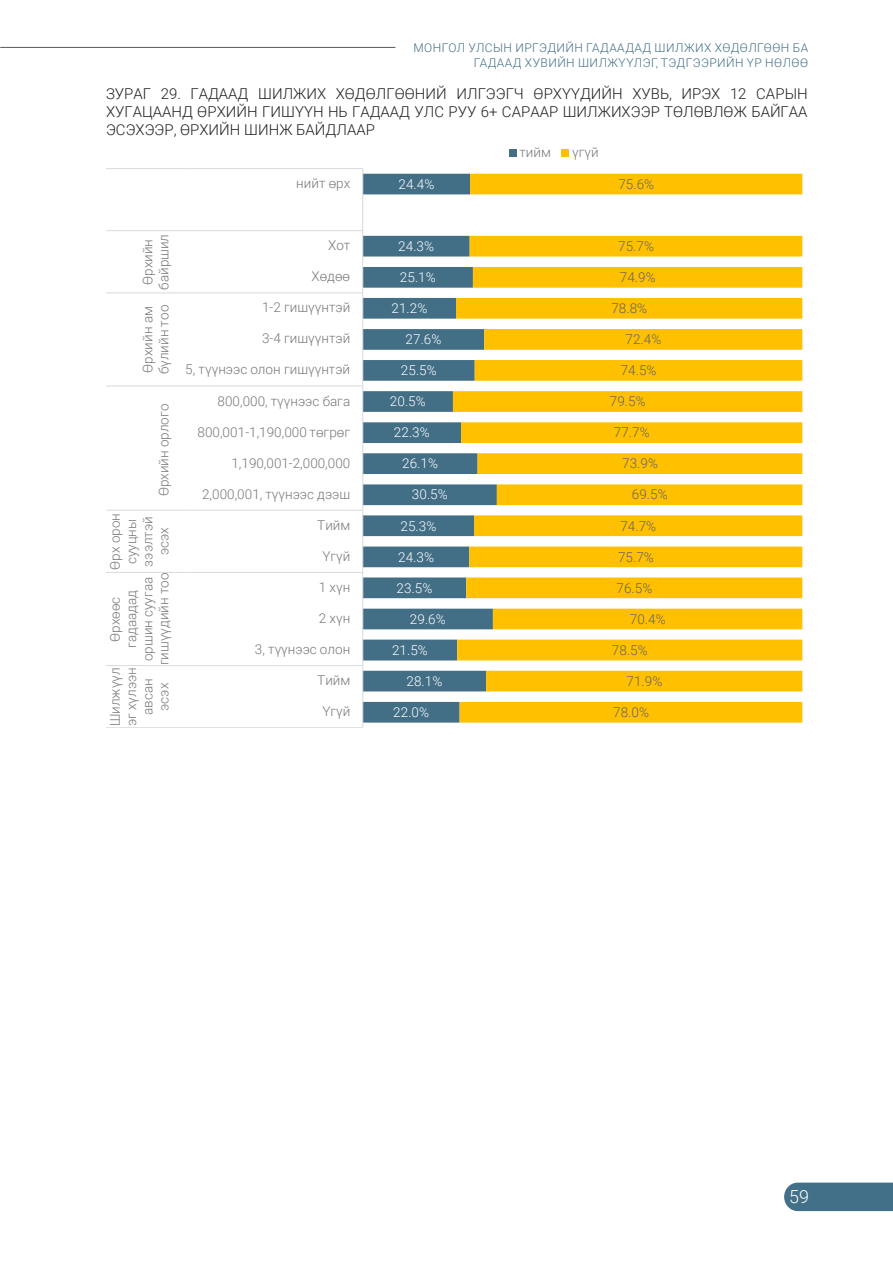
<style>
.page{position:relative;width:893px;height:1263px;background:#fff}
.page>*{position:absolute;margin:0;border:0;box-sizing:border-box;transform-origin:0 0}
.t1{font:300 18px "Roboto";color:#fff}
.t2{font:300 15px/18px "Roboto";color:#231f20;text-align:justify}
.t3{font:300 13.5px/16.2px "Roboto";color:#76787b;text-align:center}
.t4{font:300 13.5px "Roboto";letter-spacing:.005em;color:#fff}
.t5{font:300 13.5px "Roboto";letter-spacing:.005em;color:#636366}
.t6{font:300 12px/14.4px "Roboto";letter-spacing:.035em;color:#436f87;text-align:right}
</style>
<div class="page">
<div style="left:784px;top:1182px;width:109px;height:29px;background:#427088"></div>
<hr style="left:0;top:47px;width:395px;height:1px;background:#57585a">
<svg style="left:363px;top:174px;width:90px;height:549px;fill:#426e86"></svg>
<svg style="left:453px;top:174px;width:349px;height:549px;fill:#ffc000"></svg>
<hr style="left:362px;top:169px;width:1px;height:559px;background:#dcdddf">
<hr style="left:184px;top:168px;width:179px;height:1px;background:#dcdddf">
<hr style="left:184px;top:230px;width:179px;height:1px;background:#dcdddf">
<hr style="left:184px;top:292px;width:179px;height:1px;background:#dcdddf">
<hr style="left:184px;top:385px;width:179px;height:1px;background:#dcdddf">
<hr style="left:184px;top:510px;width:179px;height:1px;background:#dcdddf">
<hr style="left:184px;top:572px;width:179px;height:1px;background:#dcdddf">
<hr style="left:184px;top:665px;width:179px;height:1px;background:#dcdddf">
<hr style="left:184px;top:727px;width:179px;height:1px;background:#dcdddf">
<hr style="left:106px;top:168px;width:78px;height:1px;background:#dcdddf">
<hr style="left:106px;top:230px;width:78px;height:1px;background:#dcdddf">
<hr style="left:106px;top:292px;width:78px;height:1px;background:#dcdddf">
<hr style="left:106px;top:385px;width:78px;height:1px;background:#dcdddf">
<hr style="left:106px;top:510px;width:78px;height:1px;background:#dcdddf">
<hr style="left:106px;top:572px;width:78px;height:1px;background:#dcdddf">
<hr style="left:106px;top:665px;width:78px;height:1px;background:#dcdddf">
<hr style="left:106px;top:727px;width:78px;height:1px;background:#dcdddf">
<div style="left:509px;top:150px;width:7px;height:7px;background:#426e86"></div>
<div style="left:562px;top:150px;width:7px;height:7px;background:#ffc000"></div>
<p class="t6" style="left:413px;top:40px;width:396px">МОНГОЛ УЛСЫН ИРГЭДИЙН ГАДААДАД ШИЛЖИХ ХӨДӨЛГӨӨН БА<br>ГАДААД ХУВИЙН ШИЛЖҮҮЛЭГ, ТЭДГЭЭРИЙН ҮР НӨЛӨӨ</p>
<p class="t2" style="left:106px;top:84px;width:703px">ЗУРАГ 29. ГАДААД ШИЛЖИХ ХӨДӨЛГӨӨНИЙ ИЛГЭЭГЧ ӨРХҮҮДИЙН ХУВЬ, ИРЭХ 12 САРЫН ХУГАЦААНД ӨРХИЙН ГИШҮҮН НЬ ГАДААД УЛС РУУ 6+ САРААР ШИЛЖИХЭЭР ТӨЛӨВЛӨЖ БАЙГАА ЭСЭХЭЭР, ӨРХИЙН ШИНЖ БАЙДЛААР</p>
<p class="t3" style="left:296px;top:175px;width:56px">нийт өрх</p>
<p class="t3" style="left:139px;top:290px;width:57px;rotate:-90deg">Өрхийн байршил</p>
<p class="t3" style="left:139px;top:374px;width:71px;text-align:left;rotate:-90deg">Өрхийн ам бүлийн тоо</p>
<p class="t3" style="left:155px;top:496px;width:94px;rotate:-90deg">Өрхийн орлого</p>
<p class="t3" style="left:107px;top:570px;width:58px;rotate:-90deg">Өрх орон сууцны зээлтэй эсэх</p>
<p class="t3" style="left:107px;top:665px;width:94px;rotate:-90deg">Өрхөөс гадаадад оршин суугаа гишүүдийн тоо</p>
<p class="t3" style="left:107px;top:726px;width:60px;rotate:-90deg">Шилжүүл эг хүлээн авсан эсэх</p>
<p class="t3" style="left:328px;top:237px;width:24px">Хот</p>
<p class="t3" style="left:311px;top:268px;width:40px">Хөдөө</p>
<p class="t3" style="left:262px;top:299px;width:90px">1-2 гишүүнтэй</p>
<p class="t3" style="left:262px;top:330px;width:90px">3-4 гишүүнтэй</p>
<p class="t3" style="left:185px;top:361px;width:166px">5, түүнээс олон гишүүнтэй</p>
<p class="t3" style="left:217px;top:392px;width:134px">800,000, түүнээс бага</p>
<p class="t3" style="left:197px;top:423px;width:154px">800,001-1,190,000 төгрөг</p>
<p class="t3" style="left:231px;top:454px;width:120px">1,190,001-2,000,000</p>
<p class="t3" style="left:202px;top:485px;width:150px">2,000,001, түүнээс дээш</p>
<p class="t3" style="left:317px;top:516px;width:35px">Тийм</p>
<p class="t3" style="left:322px;top:547px;width:30px">Үгүй</p>
<p class="t3" style="left:319px;top:578px;width:33px">1 хүн</p>
<p class="t3" style="left:319px;top:610px;width:33px">2 хүн</p>
<p class="t3" style="left:255px;top:641px;width:97px">3, түүнээс олон</p>
<p class="t3" style="left:317px;top:672px;width:35px">Тийм</p>
<p class="t3" style="left:322px;top:703px;width:30px">Үгүй</p>
<p class="t4" style="left:398px;top:175px;width:37px">24.4%</p>
<p class="t4" style="left:398px;top:237px;width:37px">24.3%</p>
<p class="t4" style="left:400px;top:268px;width:37px">25.1%</p>
<p class="t4" style="left:391px;top:299px;width:37px">21.2%</p>
<p class="t4" style="left:406px;top:330px;width:37px">27.6%</p>
<p class="t4" style="left:401px;top:361px;width:37px">25.5%</p>
<p class="t4" style="left:390px;top:392px;width:37px">20.5%</p>
<p class="t4" style="left:394px;top:423px;width:37px">22.3%</p>
<p class="t4" style="left:402px;top:454px;width:37px">26.1%</p>
<p class="t4" style="left:412px;top:485px;width:37px">30.5%</p>
<p class="t4" style="left:400px;top:516px;width:37px">25.3%</p>
<p class="t4" style="left:398px;top:547px;width:37px">24.3%</p>
<p class="t4" style="left:397px;top:578px;width:37px">23.5%</p>
<p class="t4" style="left:410px;top:609px;width:37px">29.6%</p>
<p class="t4" style="left:392px;top:640px;width:37px">21.5%</p>
<p class="t4" style="left:406px;top:672px;width:37px">28.1%</p>
<p class="t4" style="left:393px;top:703px;width:37px">22.0%</p>
<p class="t3" style="left:519px;top:144px;width:33px">тийм</p>
<p class="t3" style="left:572px;top:144px;width:28px">үгүй</p>
<p class="t5" style="left:618px;top:175px;width:37px">75.6%</p>
<p class="t5" style="left:618px;top:237px;width:37px">75.7%</p>
<p class="t5" style="left:620px;top:268px;width:37px">74.9%</p>
<p class="t5" style="left:611px;top:299px;width:37px">78.8%</p>
<p class="t5" style="left:625px;top:330px;width:37px">72.4%</p>
<p class="t5" style="left:621px;top:361px;width:37px">74.5%</p>
<p class="t5" style="left:610px;top:392px;width:37px">79.5%</p>
<p class="t5" style="left:614px;top:423px;width:37px">77.7%</p>
<p class="t5" style="left:622px;top:454px;width:37px">73.9%</p>
<p class="t5" style="left:632px;top:485px;width:37px">69.5%</p>
<p class="t5" style="left:620px;top:516px;width:37px">74.7%</p>
<p class="t5" style="left:618px;top:547px;width:37px">75.7%</p>
<p class="t5" style="left:616px;top:578px;width:37px">76.5%</p>
<p class="t5" style="left:630px;top:609px;width:37px">70.4%</p>
<p class="t5" style="left:612px;top:640px;width:37px">78.5%</p>
<p class="t5" style="left:626px;top:672px;width:37px">71.9%</p>
<p class="t5" style="left:613px;top:703px;width:37px">78.0%</p>
<h1 class="t1" style="left:789px;top:1184px;width:21px">59</h1>
</div>
